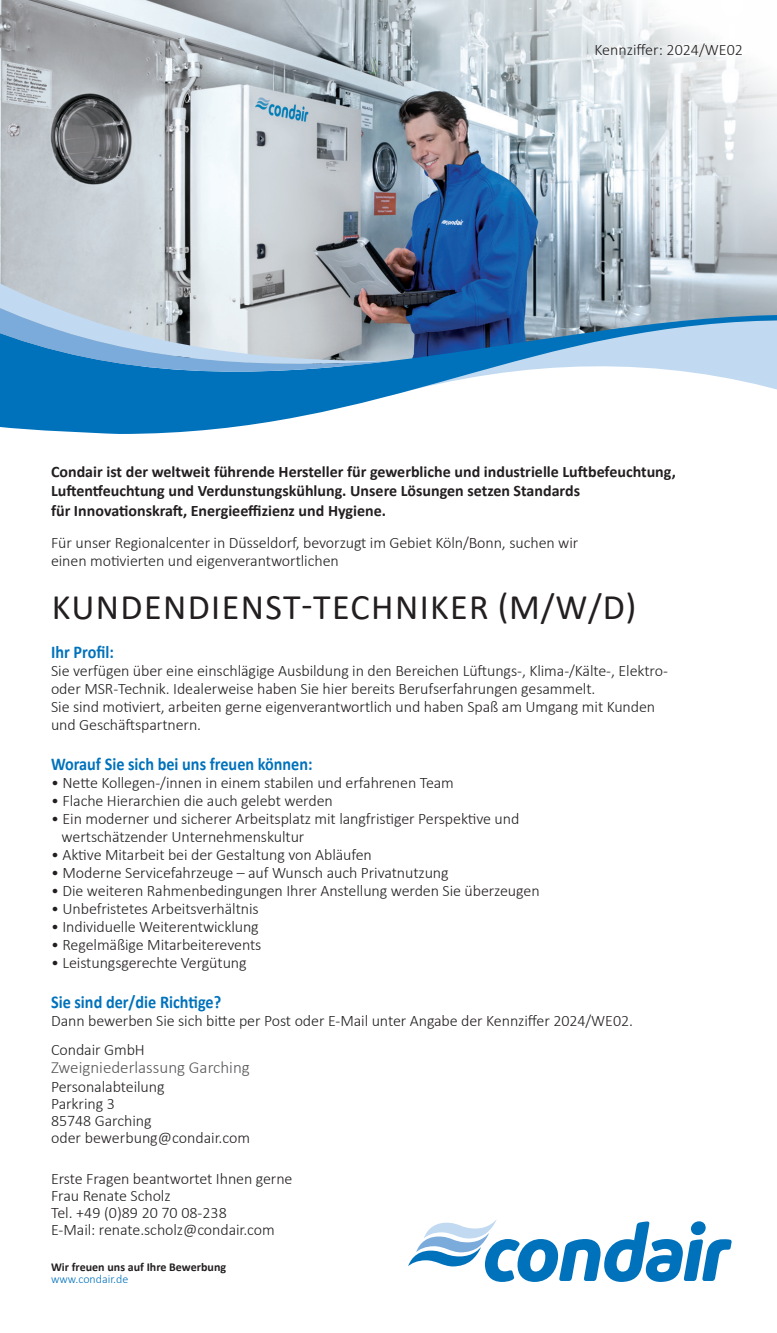
<style>
.page{position:relative;width:777px;height:1333px;background:#fff}
.page>*{position:absolute;margin:0;border:0;box-sizing:border-box;transform-origin:0 0}
.t1{font:36px "Calibri";letter-spacing:.04em;color:#231f20}
.t2{font:700 18px "Calibri";color:#0072bc;scale:.9 1}
.t3{font:300 17px "Calibri";color:#57585a}
.t4{font:300 16px "Calibri";letter-spacing:-.005em;color:#231f20}
.t5{font:700 16px "Calibri";color:#231f20}
.t6{font:700 12px "Calibri";color:#231f20}
.t7{font:300 12px "Calibri";color:#0072bc}
</style>
<div class="page">
<img style="left:0;top:0;width:777px;height:275px">
<svg style="left:408px;top:1219px;width:324px;height:62px"></svg>
<svg style="left:0;top:396px;width:389px;height:38px;fill:#0072bc"></svg>
<svg style="left:0;top:275px;width:777px;height:121px;background:#85a9c6"></svg>
<p class="t4" style="left:594px;top:39px;width:150px">Kennziffer: 2024/WE02</p>
<p class="t5" style="left:51px;top:460px;width:626px">Condair ist der weltweit führende Hersteller für gewerbliche und industrielle Luftbefeuchtung,</p>
<p class="t5" style="left:51px;top:479px;width:530px">Luftentfeuchtung und Verdunstungskühlung. Unsere Lösungen setzen Standards</p>
<p class="t5" style="left:51px;top:499px;width:336px">für Innovationskraft, Energieeffizienz und Hygiene.</p>
<p class="t4" style="left:51px;top:532px;width:529px">Für unser Regionalcenter in Düsseldorf, bevorzugt im Gebiet Köln/Bonn, suchen wir</p>
<p class="t4" style="left:51px;top:550px;width:289px">einen motivierten und eigenverantwortlichen</p>
<p class="t1" style="left:52px;top:582px;width:586px">KUNDENDIENST-TECHNIKER (M/W/D)</p>
<p class="t2" style="left:51px;top:639px;width:71px">Ihr Profil:</p>
<p class="t4" style="left:51px;top:661px;width:618px">Sie verfügen über eine einschlägige Ausbildung in den Bereichen Lüftungs-, Klima-/Kälte-, Elektro-</p>
<p class="t4" style="left:51px;top:679px;width:546px">oder MSR-Technik. Idealerweise haben Sie hier bereits Berufserfahrungen gesammelt.</p>
<p class="t4" style="left:51px;top:697px;width:605px">Sie sind motiviert, arbeiten gerne eigenverantwortlich und haben Spaß am Umgang mit Kunden</p>
<p class="t4" style="left:51px;top:715px;width:152px">und Geschäftspartnern.</p>
<p class="t2" style="left:51px;top:751px;width:292px">Worauf Sie sich bei uns freuen können:</p>
<p class="t4" style="left:51px;top:772px;width:404px">• Nette Kollegen-/innen in einem stabilen und erfahrenen Team</p>
<p class="t4" style="left:51px;top:790px;width:283px">• Flache Hierarchien die auch gelebt werden</p>
<p class="t4" style="left:51px;top:808px;width:470px">• Ein moderner und sicherer Arbeitsplatz mit langfristiger Perspektive und</p>
<p class="t4" style="left:62px;top:826px;width:244px">wertschätzender Unternehmenskultur</p>
<p class="t4" style="left:51px;top:844px;width:322px">• Aktive Mitarbeit bei der Gestaltung von Abläufen</p>
<p class="t4" style="left:51px;top:862px;width:399px">• Moderne Servicefahrzeuge – auf Wunsch auch Privatnutzung</p>
<p class="t4" style="left:51px;top:880px;width:490px">• Die weiteren Rahmenbedingungen Ihrer Anstellung werden Sie überzeugen</p>
<p class="t4" style="left:51px;top:898px;width:209px">• Unbefristetes Arbeitsverhältnis</p>
<p class="t4" style="left:51px;top:916px;width:209px">• Individuelle Weiterentwicklung</p>
<p class="t4" style="left:51px;top:934px;width:212px">• Regelmäßige Mitarbeiterevents</p>
<p class="t4" style="left:51px;top:952px;width:197px">• Leistungsgerechte Vergütung</p>
<p class="t2" style="left:51px;top:989px;width:190px">Sie sind der/die Richtige?</p>
<p class="t4" style="left:51px;top:1010px;width:583px">Dann bewerben Sie sich bitte per Post oder E-Mail unter Angabe der Kennziffer 2024/WE02.</p>
<p class="t4" style="left:51px;top:1039px;width:95px">Condair GmbH</p>
<p class="t3" style="left:51px;top:1056px;width:200px">Zweigniederlassung Garching</p>
<p class="t4" style="left:51px;top:1076px;width:115px">Personalabteilung</p>
<p class="t4" style="left:51px;top:1093px;width:65px">Parkring 3</p>
<p class="t4" style="left:51px;top:1110px;width:102px">85748 Garching</p>
<p class="t4" style="left:51px;top:1127px;width:201px">oder bewerbung@condair.com</p>
<p class="t4" style="left:51px;top:1168px;width:243px">Erste Fragen beantwortet Ihnen gerne</p>
<p class="t4" style="left:51px;top:1185px;width:121px">Frau Renate Scholz</p>
<p class="t4" style="left:51px;top:1202px;width:177px">Tel. +49 (0)89 20 70 08-238</p>
<p class="t4" style="left:51px;top:1219px;width:225px">E-Mail: renate.scholz@condair.com</p>
<p class="t6" style="left:51px;top:1258px;width:177px">Wir freuen uns auf Ihre Bewerbung</p>
<p class="t7" style="left:51px;top:1271px;width:79px">www.condair.de</p>
</div>
